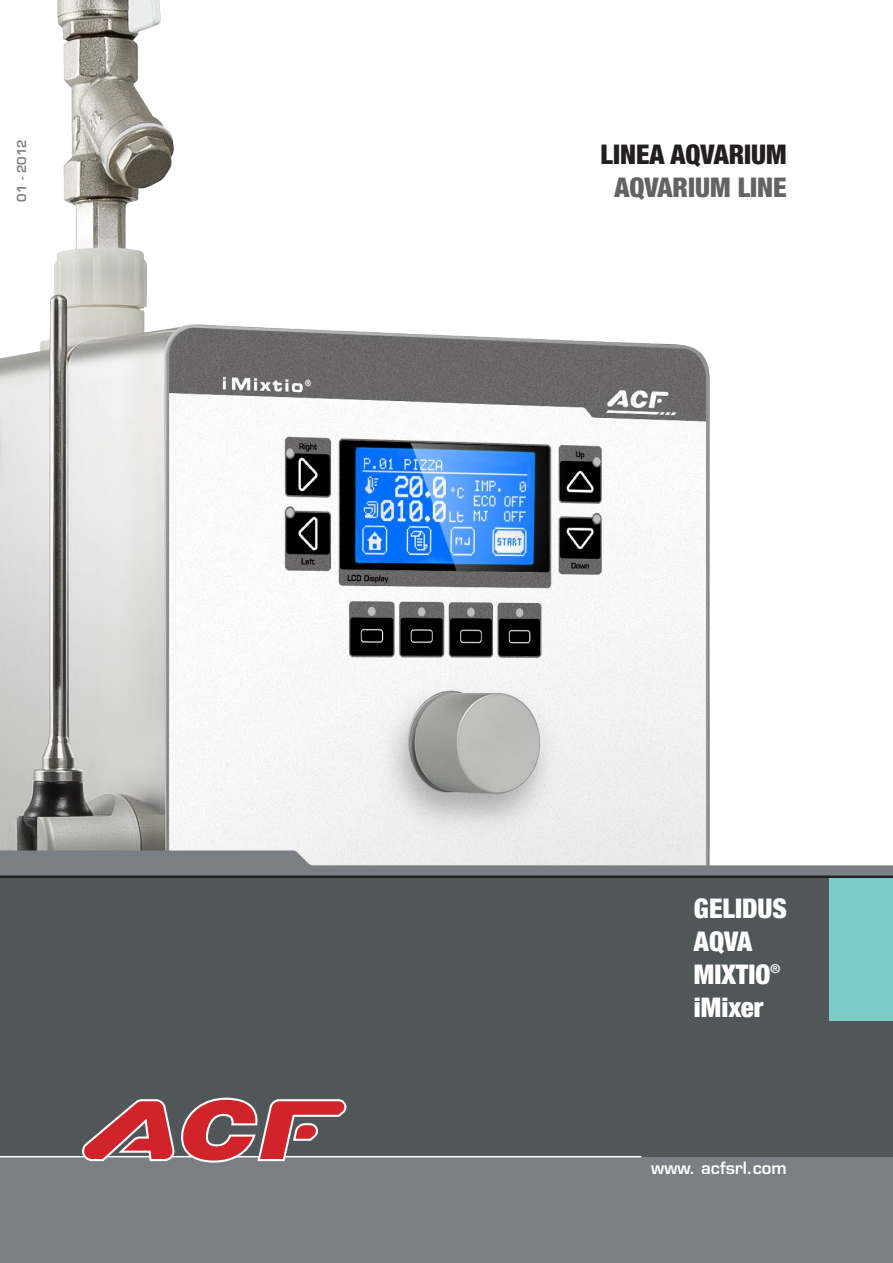
<style>
.page{position:relative;width:893px;height:1263px;background:#fff}
.page>*{position:absolute;margin:0;border:0;box-sizing:border-box;transform-origin:0 0}
.t1{font:900 condensed 27px "Helvetica Neue";color:#fff}
.t2{font:900 condensed 27px "Helvetica Neue";color:#231f20}
.t3{font:900 condensed 27px "Helvetica Neue";color:#636366}
.t4{font:600 16.5px "Eurostile";color:#fff}
.t5{font:600 12px "Eurostile";color:#797f84}
</style>
<div class="page">
<img style="left:0;top:0;width:710px;height:850px">
<svg style="left:0;top:850px;width:893px;height:413px;background:#82888c"></svg>
<div style="left:0;top:876px;width:893px;height:281px;background:#515659"></div>
<div style="left:829px;top:878px;width:64px;height:142px;background:#7accc8"></div>
<hr style="left:0;top:1156px;width:641px;height:1px;background:#fff">
<svg style="left:81px;top:1097px;width:267px;height:67px"></svg>
<hr style="left:0;top:875px;width:893px;height:3px;background:#231f20">
<p class="t5" style="left:14px;top:202px;width:64px;rotate:-90deg">01 - 2012</p>
<p class="t2" style="left:601px;top:133px;width:188px">LINEA AQVARIUM</p>
<p class="t3" style="left:615px;top:165px;width:174px">AQVARIUM LINE</p>
<p class="t1" style="left:694px;top:886px;width:95px">GELIDUS</p>
<p class="t1" style="left:694px;top:919px;width:60px">AQVA</p>
<p class="t1" style="left:694px;top:952px;width:88px">MIXTIO<sup>®</sup></p>
<p class="t1" style="left:694px;top:985px;width:71px">iMixer</p>
<p class="t4" style="left:651px;top:1158px;width:137px">www. acfsrl.com</p>
</div>
